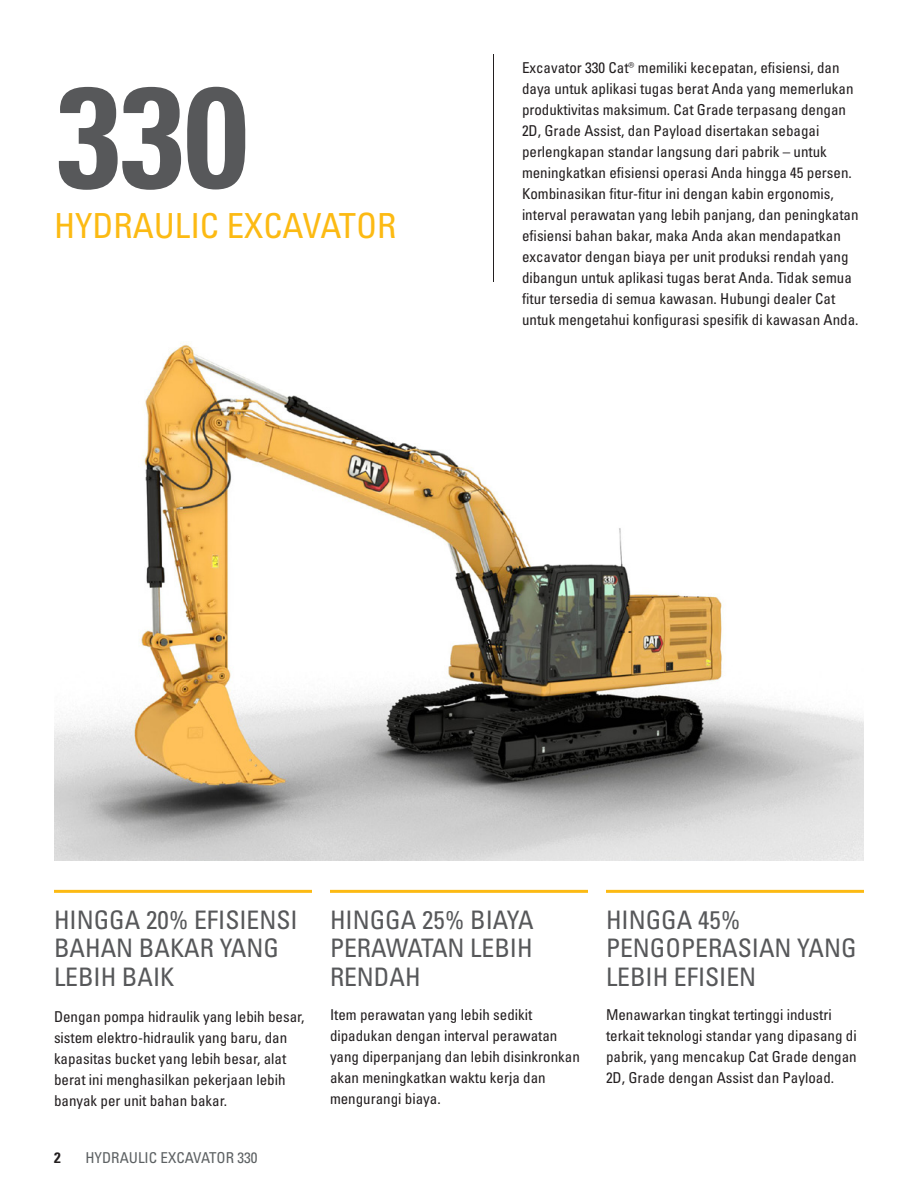
<style>
.page{position:relative;width:918px;height:1188px;background:#fff}
.page>*{position:absolute;margin:0;border:0;box-sizing:border-box;transform-origin:0 0}
.t1{font:142.95px "Univers LTCYR 67 Bold Cond";color:#57585a}
.t2{font:condensed 34.5px "Univers LTCYR 57";color:#fcba13}
.t3{font:condensed 25.5px/28.5px "Univers LTCYR 57";color:#57585a}
.t4{font:condensed 15px/21px "Univers LTCYR 57";color:#231f20}
.t5{font:condensed 15px "Univers LTCYR 57";color:#5d6163}
.t6{font:15px "Univers LTCYR 67 Bold Cond";color:#231f20}
</style>
<div class="page">
<hr style="left:54px;top:890px;width:258px;height:3px;background:#fcba13">
<hr style="left:330px;top:890px;width:258px;height:3px;background:#fcba13">
<hr style="left:606px;top:890px;width:258px;height:3px;background:#fcba13">
<img style="left:54px;top:343px;width:810px;height:517px">
<hr style="left:493px;top:54px;width:1px;height:228px;background:#231f20">
<h1 class="t1" style="left:57px;top:49px;width:192px">330</h1>
<h2 class="t2" style="left:54px;top:203px;width:344px">HYDRAULIC EXCAVATOR</h2>
<p class="t4" style="left:522px;top:57px;width:338px">Excavator 330 Cat® memiliki kecepatan, efisiensi, dan daya untuk aplikasi tugas berat Anda yang memerlukan produktivitas maksimum. Cat Grade terpasang dengan 2D, Grade Assist, dan Payload disertakan sebagai perlengkapan standar langsung dari pabrik – untuk meningkatkan efisiensi operasi Anda hingga 45 persen.<br>Kombinasikan fitur-fitur ini dengan kabin ergonomis, interval perawatan yang lebih panjang, dan peningkatan efisiensi bahan bakar, maka Anda akan mendapatkan excavator dengan biaya per unit produksi rendah yang dibangun untuk aplikasi tugas berat Anda. Tidak semua fitur tersedia di semua kawasan. Hubungi dealer Cat untuk mengetahui konfigurasi spesifik di kawasan Anda.</p>
<h3 class="t3" style="left:54px;top:905px;width:245px">HINGGA 20% EFISIENSI<br>BAHAN BAKAR YANG<br>LEBIH BAIK</h3>
<p class="t4" style="left:54px;top:1006px;width:252px">Dengan pompa hidraulik yang lebih besar, sistem elektro-hidraulik yang baru, dan kapasitas bucket yang lebih besar, alat berat ini menghasilkan pekerjaan lebih banyak per unit bahan bakar.</p>
<p class="t6" style="left:54px;top:1148px;width:8px">2</p>
<p class="t5" style="left:86px;top:1148px;width:173px">HYDRAULIC EXCAVATOR 330</p>
<h3 class="t3" style="left:330px;top:905px;width:205px;text-align:justify">HINGGA 25% BIAYA PERAWATAN LEBIH RENDAH</h3>
<p class="t4" style="left:330px;top:1004px;width:251px">Item perawatan yang lebih sedikit dipadukan dengan interval perawatan yang diperpanjang dan lebih disinkronkan akan meningkatkan waktu kerja dan mengurangi biaya.</p>
<h3 class="t3" style="left:606px;top:905px;width:252px">HINGGA 45%<br>PENGOPERASIAN YANG<br>LEBIH EFISIEN</h3>
<p class="t4" style="left:606px;top:1004px;width:252px">Menawarkan tingkat tertinggi industri terkait teknologi standar yang dipasang di pabrik, yang mencakup Cat Grade dengan 2D, Grade dengan Assist dan Payload.</p>
</div>
